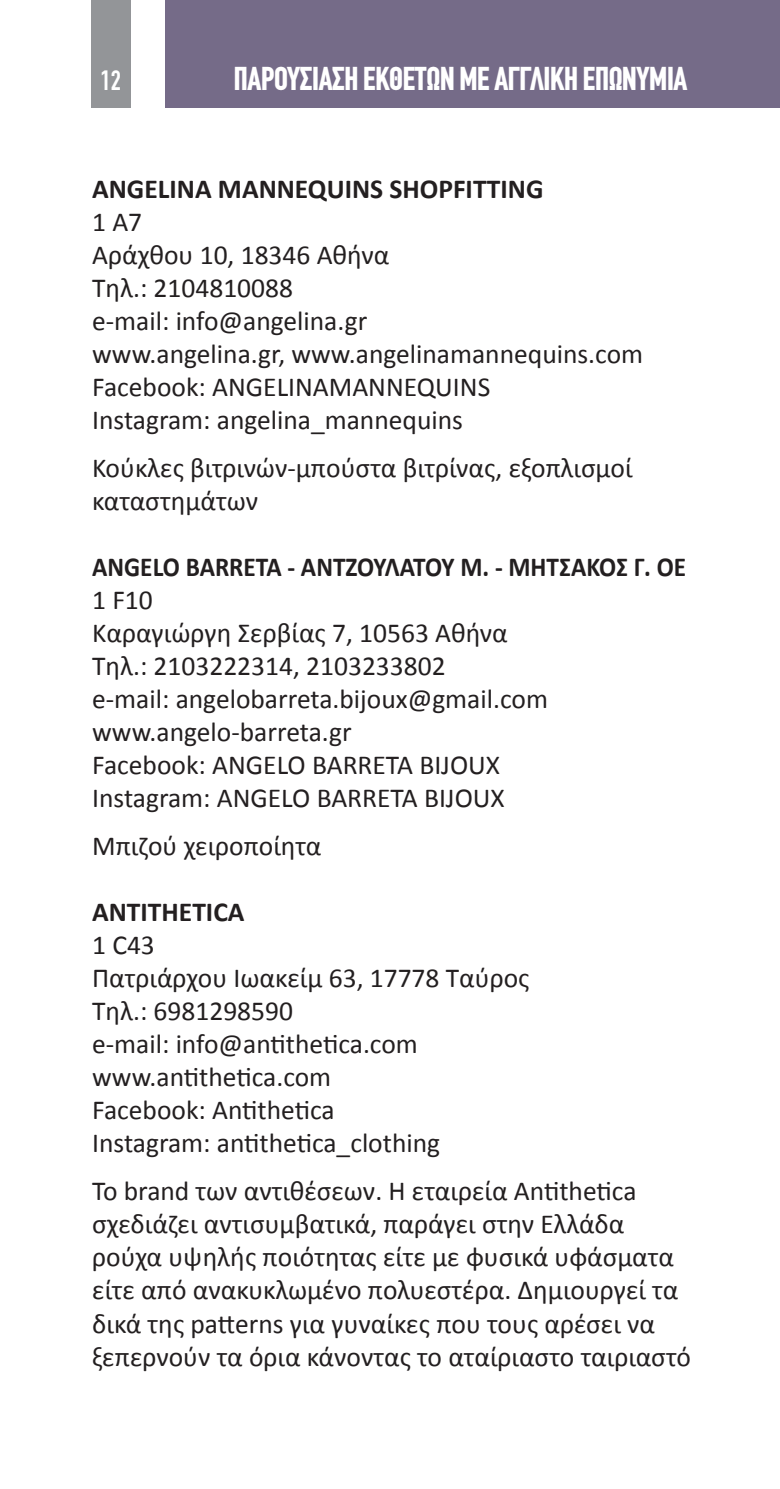
<style>
.page{position:relative;width:780px;height:1489px;background:#fff}
.page>*{position:absolute;margin:0;border:0;box-sizing:border-box;transform-origin:0 0}
.t1{font:700 32.5px "CF Din Condensed";letter-spacing:-.01em;color:#fff}
.TEXT{font:27.5px/33px "Calibri";color:#231f20}
.EPONYMIA{font:700 27.5px "Calibri";color:#231f20}
.EPONYMIA-2{font:700 27.5px "Calibri";color:#231f20;scale:.92 1}
.t2{font:27.5px "CF Din Condensed";color:#fff}
</style>
<div class="page">
<div style="left:91px;top:0;width:40px;height:108px;background:#939598"></div>
<div style="left:165px;top:0;width:615px;height:108px;background:#756b88"></div>
<p class="t2" style="left:100px;top:66px;width:22px">12</p>
<p class="t1" style="left:234px;top:61px;width:455px">ΠΑΡΟΥΣΙΑΣΗ ΕΚΘΕΤΩΝ ΜΕ ΑΓΓΛΙΚΗ ΕΠΩΝΥΜΙΑ</p>
<p class="EPONYMIA" style="left:92px;top:172px;width:453px">ANGELINA MANNEQUINS SHOPFITTING</p>
<p class="TEXT" style="left:92px;top:204px;width:52px">1 A7</p>
<p class="TEXT" style="left:92px;top:237px;width:298px">Αράχθου 10, 18346 Αθήνα</p>
<p class="TEXT" style="left:92px;top:270px;width:202px">Τηλ.: 2104810088</p>
<p class="TEXT" style="left:92px;top:303px;width:276px">e-mail: info@angelina.gr</p>
<p class="TEXT" style="left:92px;top:336px;width:552px">www.angelina.gr, www.angelinamannequins.com<br>Facebook: ANGELINAMANNEQUINS</p>
<p class="TEXT" style="left:92px;top:402px;width:372px">Instagram: angelina_mannequins</p>
<p class="TEXT" style="left:92px;top:450px;width:542px">Κούκλες βιτρινών-μπούστα βιτρίνας, εξοπλισμοί καταστημάτων</p>
<p class="EPONYMIA-2" style="left:92px;top:550px;width:647px">ANGELO BARRETA - ΑΝΤΖΟΥΛΑΤΟΥ Μ. - ΜΗΤΣΑΚΟΣ Γ. ΟΕ</p>
<p class="TEXT" style="left:92px;top:582px;width:62px">1 F10</p>
<p class="TEXT" style="left:92px;top:615px;width:417px">Καραγιώργη Σερβίας 7, 10563 Αθήνα</p>
<p class="TEXT" style="left:92px;top:648px;width:355px">Τηλ.: 2103222314, 2103233802</p>
<p class="TEXT" style="left:92px;top:681px;width:457px">e-mail: angelobarreta.bijoux@gmail.com</p>
<p class="TEXT" style="left:92px;top:714px;width:261px">www.angelo-barreta.gr</p>
<p class="TEXT" style="left:92px;top:747px;width:409px">Facebook: ANGELO BARRETA BIJOUX</p>
<p class="TEXT" style="left:92px;top:780px;width:414px">Instagram: ANGELO BARRETA BIJOUX</p>
<p class="TEXT" style="left:92px;top:828px;width:231px">Μπιζού χειροποίητα</p>
<p class="EPONYMIA" style="left:92px;top:895px;width:154px">ANTITHETICA</p>
<p class="TEXT" style="left:92px;top:927px;width:64px">1 C43</p>
<p class="TEXT" style="left:92px;top:960px;width:439px">Πατριάρχου Ιωακείμ 63, 17778 Ταύρος</p>
<p class="TEXT" style="left:92px;top:993px;width:202px">Τηλ.: 6981298590</p>
<p class="TEXT" style="left:92px;top:1026px;width:327px">e-mail: info@antithetica.com</p>
<p class="TEXT" style="left:92px;top:1059px;width:240px">www.antithetica.com</p>
<p class="TEXT" style="left:92px;top:1092px;width:244px">Facebook: Antithetica</p>
<p class="TEXT" style="left:92px;top:1125px;width:349px">Instagram: antithetica_clothing</p>
<p class="TEXT" style="left:92px;top:1173px;width:600px">To brand των αντιθέσεων. Η εταιρεία Antithetica σχεδιάζει αντισυμβατικά, παράγει στην Ελλάδα ρούχα υψηλής ποιότητας είτε με φυσικά υφάσματα είτε από ανακυκλωμένο πολυεστέρα. Δημιουργεί τα δικά της patterns για γυναίκες που τους αρέσει να ξεπερνούν τα όρια κάνοντας το αταίριαστο ταιριαστό</p>
</div>
